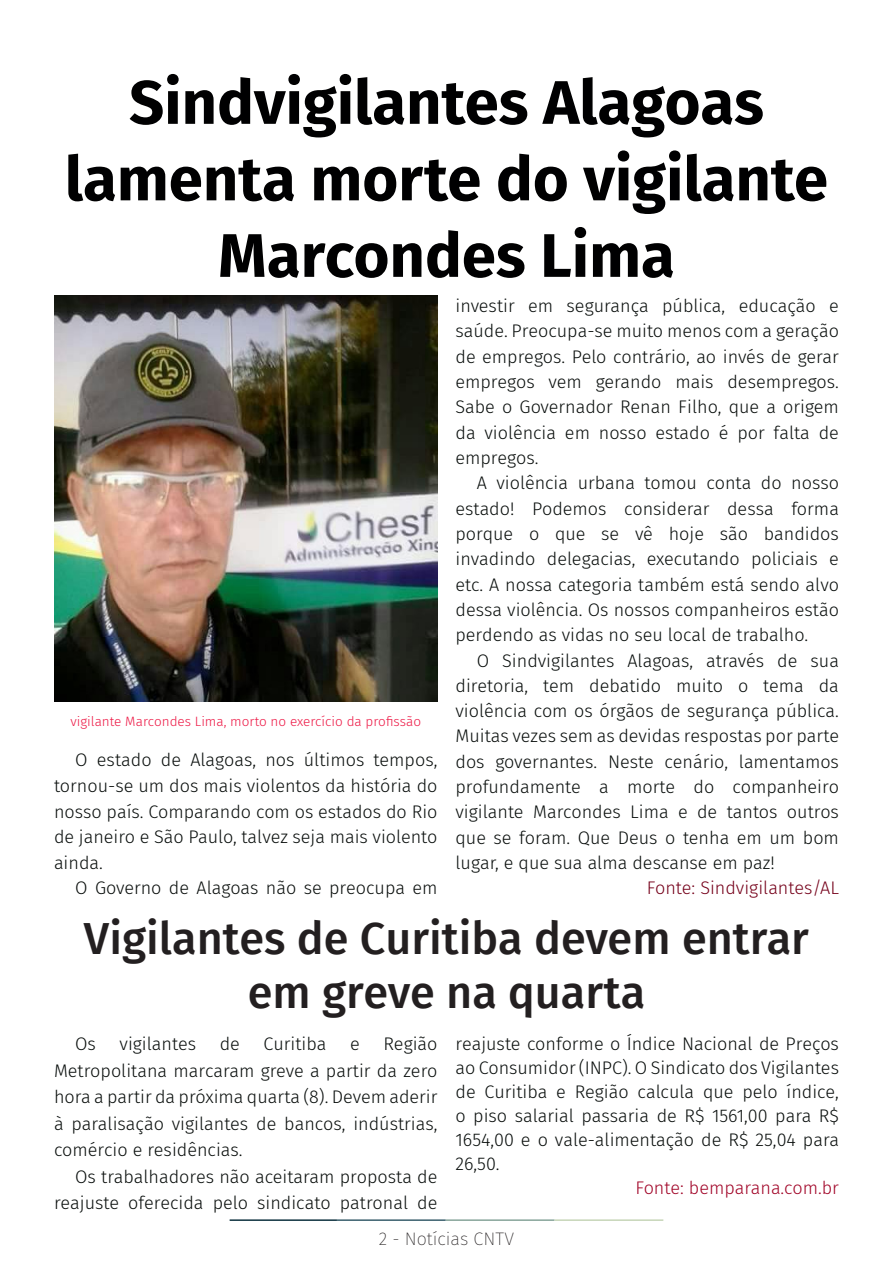
<style>
.page{position:relative;width:893px;height:1263px;background:#fff}
.page>*{position:absolute;margin:0;border:0;box-sizing:border-box;transform-origin:0 0}
.t1{font:700 61.5px/76.5px "Fira Sans";color:#000001;text-align:center}
.t2{font:500 45px/54px "Fira Sans";color:#231f20;text-align:center}
.t3{font:300 18.15px/25.3px "Fira Sans";color:#080d0b;text-align:justify}
.t4{font:300 18.15px "Fira Sans";color:#75001a}
.t5{font:300 18.15px "Fira Sans";color:#a10427}
.t6{font:200 18px "Fira Sans";color:#231f20}
.t7{font:300 13.5px "Fira Sans";color:#ed1845}
</style>
<div class="page">
<hr style="left:230px;top:1219px;width:107px;height:2px;background:#0e323f">
<hr style="left:337px;top:1219px;width:109px;height:2px;background:#3a5f6d">
<hr style="left:446px;top:1219px;width:109px;height:2px;background:#87a59a">
<hr style="left:555px;top:1219px;width:108px;height:2px;background:#c6d5b7">
<img style="left:54px;top:295px;width:383px;height:407px">
<p class="t1" style="left:65px;top:60px;width:765px">Sindvigilantes Alagoas lamenta morte do vigilante<br>Marcondes Lima</p>
<p class="t7" style="left:70px;top:712px;width:352px">vigilante Marcondes Lima, morto no exercício da profissão</p>
<p class="t3" style="left:54px;top:747px;width:385px;text-indent:21px">O estado de Alagoas, nos últimos tempos, tornou-se um dos mais violentos da história do nosso país. Comparando com os estados do Rio de janeiro e São Paulo, talvez seja mais violento ainda.</p>
<p class="t3" style="left:75px;top:875px;width:364px">O Governo de Alagoas não se preocupa em</p>
<p class="t3" style="left:455px;top:293px;width:385px">investir em segurança pública, educação e saúde. Preocupa-se muito menos com a geração de empregos. Pelo contrário, ao invés de gerar empregos vem gerando mais desempregos.<br>Sabe o Governador Renan Filho, que a origem da violência em nosso estado é por falta de empregos.</p>
<p class="t3" style="left:455px;top:470px;width:385px;text-indent:21px">A violência urbana tomou conta do nosso estado! Podemos considerar dessa forma porque o que se vê hoje são bandidos invadindo delegacias, executando policiais e etc. A nossa categoria também está sendo alvo dessa violência. Os nossos companheiros estão perdendo as vidas no seu local de trabalho.</p>
<p class="t3" style="left:455px;top:647px;width:385px;text-indent:21px">O Sindvigilantes Alagoas, através de sua diretoria, tem debatido muito o tema da violência com os órgãos de segurança pública.<br>Muitas vezes sem as devidas respostas por parte dos governantes. Neste cenário, lamentamos profundamente a morte do companheiro vigilante Marcondes Lima e de tantos outros que se foram. Que Deus o tenha em um bom lugar, e que sua alma descanse em paz!</p>
<p class="t4" style="left:647px;top:875px;width:194px">Fonte: Sindvigilantes/AL</p>
<p class="t2" style="left:84px;top:909px;width:726px">Vigilantes de Curitiba devem entrar em greve na quarta</p>
<p class="t3" style="left:54px;top:1030px;width:385px;line-height:26.4px;text-indent:330px">Região Metropolitana marcaram greve a partir da zero hora a partir da próxima quarta (8). Devem aderir à paralisação vigilantes de bancos, indústrias, comércio e residências.</p>
<p class="t3" style="left:54px;top:1163px;width:385px;line-height:26.4px;text-align:right">Os trabalhadores não aceitaram proposta de reajuste oferecida pelo sindicato patronal de</p>
<p class="t3" style="left:75px;top:1031px;width:22px">Os</p>
<p class="t3" style="left:120px;top:1031px;width:78px">vigilantes</p>
<p class="t3" style="left:220px;top:1031px;width:22px">de</p>
<p class="t3" style="left:264px;top:1031px;width:65px">Curitiba</p>
<p class="t3" style="left:350px;top:1031px;width:11px">e</p>
<p class="t3" style="left:455px;top:1032px;width:385px;line-height:24px">reajuste conforme o Índice Nacional de Preços ao Consumidor (INPC). O Sindicato dos Vigilantes de Curitiba e Região calcula que pelo índice, o piso salarial passaria de R$ 1561,00 para R$ 1654,00 e o vale-alimentação de R$ 25,04 para 26,50.</p>
<p class="t5" style="left:635px;top:1175px;width:205px">Fonte: bemparana.com.br</p>
<p class="t6" style="left:379px;top:1226px;width:137px">2 - Notícias CNTV</p>
</div>
